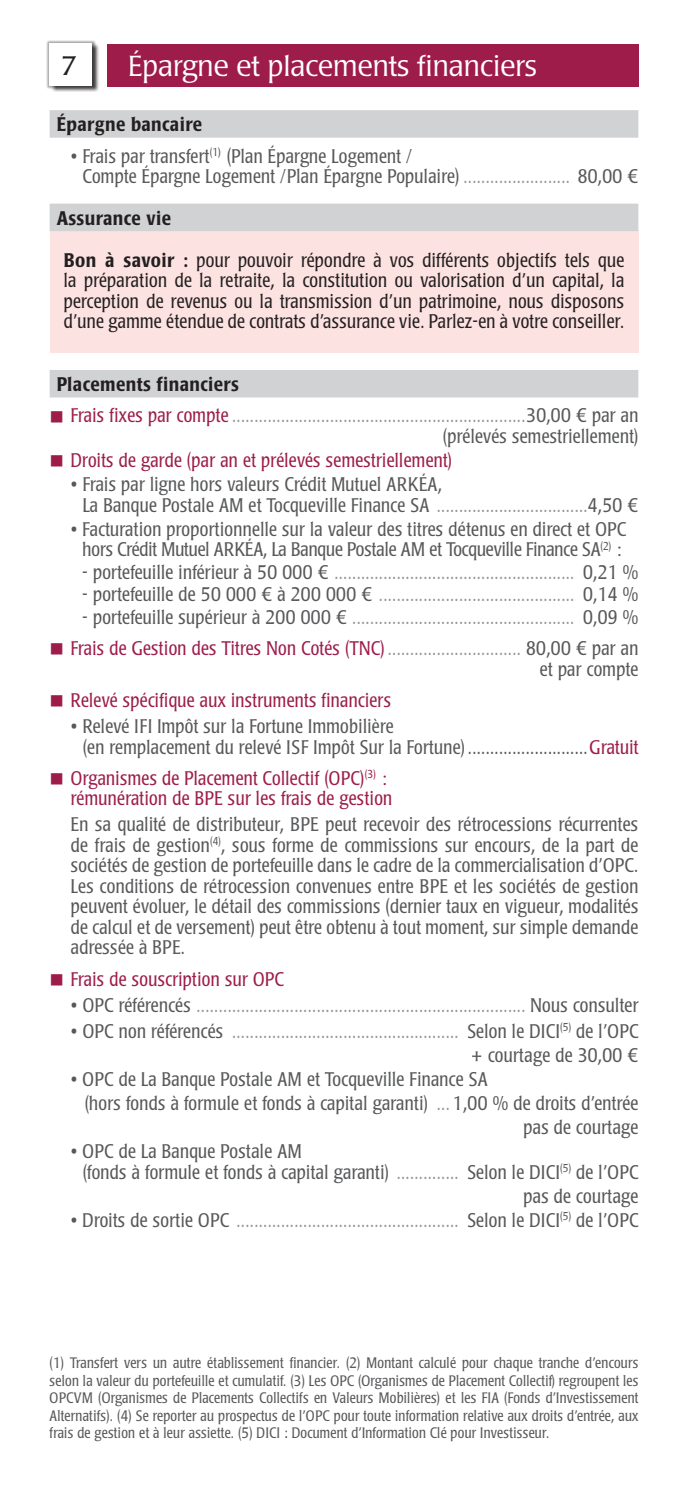
<style>
.page{position:relative;width:688px;height:1489px;background:#fff}
.page>*{position:absolute;margin:0;border:0;box-sizing:border-box;transform-origin:0 0}
.t1{font:300 28.75px "Poppl Laudatio";color:#fff}
.t2{font:300 26.5px "Poppl Laudatio";color:#231f20}
.t3{font:300 condensed 19.5px/20.5px "Poppl Laudatio";letter-spacing:.02em;color:#57585a}
.t4{font:300 condensed 19.5px/20.5px "Poppl Laudatio";letter-spacing:.02em;color:#939598;text-align:right}
.t5{font:300 condensed 19.5px/20.5px "Poppl Laudatio";letter-spacing:.02em;color:#9d1d4b;text-align:right}
.t6{font:300 condensed 19.5px/20.5px "Poppl Laudatio";letter-spacing:.02em;color:#231f20}
.t7{font:500 condensed 19.5px "Poppl Laudatio";letter-spacing:.02em;color:#231f20}
.t8{font:300 condensed 15px/17.5px "Poppl Laudatio";letter-spacing:.02em;color:#57585a;text-align:justify}
.s1{font-size:20px}
.s2{color:#939598}
.s3{font-weight:500}
.s4{color:#9e1c4a}
.s5{color:#9d1d4b}
.s6{color:#57585a}
.s7{font-stretch:normal}
</style>
<div class="page">
<div style="left:50px;top:230px;width:588px;height:123px;background:#fce2e1"></div>
<div style="left:50px;top:110px;width:588px;height:28px;background:#d1d2d4"></div>
<div style="left:50px;top:203px;width:588px;height:28px;background:#d1d2d4"></div>
<div style="left:50px;top:370px;width:588px;height:27px;background:#d1d2d4"></div>
<div style="left:51px;top:43px;width:48px;height:49px;background:#231f20;opacity:.76"></div>
<svg style="left:46px;top:40px;width:50px;height:50px"></svg>
<div style="left:50px;top:44px;width:42px;height:42px;background:#fff"></div>
<div style="left:107px;top:44px;width:531px;height:42px;background:#9e1c4a"></div>
<h2 class="t2" style="left:61px;top:50px;width:18px">7</h2>
<h1 class="t1" style="left:128px;top:50px;width:410px">Épargne et placements financiers</h1>
<p class="t7" style="left:57px;top:114px;width:147px">Épargne bancaire</p>
<p class="t3" style="left:83px;top:146px;width:557px;text-indent:-12px">• Frais par transfert<sup>(1</sup><sup>)</sup> <span class="s1">(</span>Plan Épargne Logement /<br>Compte Épargne Logement /Plan Épargne Populaire<span class="s1">)</span> <span class="s2">........................</span> 80,00 €</p>
<p class="t6" style="left:64px;top:197px;width:561px;line-height:41.8px;text-indent:-7px"><span class="s3">Assurance vie<br>Bon à savoir :</span> pour pouvoir répondre à vos différents objectifs tels que</p>
<p class="t6" style="left:64px;top:270px;width:561px;text-align:justify">la préparation de la retraite, la constitution ou valorisation d’un capital, la perception de revenus ou la transmission d’un patrimoine, nous disposons d’une gamme étendue de contrats d’assurance vie. Parlez-en à votre conseiller.</p>
<p class="t7" style="left:57px;top:373px;width:184px">Placements financiers</p>
<p class="t4" style="left:50px;top:405px;width:590px"><span class="s4">■</span> <span class="s5">Frais fixes par compte</span> ..................................................................<span class="s6">30,00 € par an (prélevés semestriellement)</span></p>
<p class="t5" style="left:50px;top:450px;width:404px"><span class="s4">■</span> Droits de garde (par an et prélevés semestriellement)</p>
<p class="t3" style="left:83px;top:474px;width:557px;text-indent:-12px">• Frais par ligne hors valeurs Crédit Mutuel ARKÉA,<br>La Banque Postale AM et Tocqueville Finance SA <span class="s2">..................................</span>4,50 €</p>
<p class="t3" style="left:71px;top:518px;width:556px;text-align:center">• Facturation proportionnelle sur la valeur des titres détenus en direct et OPC hors Crédit Mutuel ARKÉA, La Banque Postale AM et Tocqueville Finance SA<sup>(2)</sup> <span class="s7">:</span></p>
<p class="t4" style="left:82px;top:562px;width:557px"><span class="s6">- portefeuille inférieur à 50 000 €</span> ...................................................... <span class="s6">0,21 %</span></p>
<p class="t4" style="left:82px;top:584px;width:557px"><span class="s6">- portefeuille de 50 000 € à 200 000 €</span> ............................................ <span class="s6">0,14 %</span></p>
<p class="t4" style="left:82px;top:607px;width:557px"><span class="s6">- portefeuille supérieur à 200 000 €</span> .................................................. <span class="s6">0,09 %</span></p>
<p class="t5" style="left:50px;top:638px;width:590px"><span class="s4">■</span> Frais de Gestion des Titres Non Cotés (TNC) <span class="s2">..............................</span> <span class="s6">80,00 € par an et par compte</span></p>
<p class="t5" style="left:50px;top:690px;width:343px"><span class="s4">■</span> Relevé spécifique aux instruments financiers</p>
<p class="t3" style="left:83px;top:716px;width:557px;text-indent:-12px">• Relevé IFI Impôt sur la Fortune Immobilière<br>(en remplacement du relevé ISF Impôt Sur la Fortune) ...........................<span class="s5">Gratuit</span></p>
<p class="t5" style="left:50px;top:767px;width:344px"><span class="s4">■</span> Organismes de Placement Collectif (OPC)<sup>(3)</sup> <span class="s7">: </span>rémunération de BPE sur les frais de gestion</p>
<p class="t3" style="left:71px;top:814px;width:568px;text-align:justify">En sa qualité de distributeur, BPE peut recevoir des rétrocessions récurrentes de frais de gestion<sup>(4)</sup>, sous forme de commissions sur encours, de la part de sociétés de gestion de portefeuille dans le cadre de la commercialisation d’OPC.<br>Les conditions de rétrocession convenues entre BPE et les sociétés de gestion peuvent évoluer, le détail des commissions (dernier taux en vigueur, modalités de calcul et de versement) peut être obtenu à tout moment, sur simple demande adressée à BPE.</p>
<p class="t5" style="left:50px;top:968px;width:236px"><span class="s4">■</span> Frais de souscription sur OPC</p>
<p class="t4" style="left:71px;top:994px;width:568px"><span class="s6">• OPC référencés</span> .......................................................................... <span class="s6">Nous consulter</span></p>
<p class="t3" style="left:71px;top:1019px;width:568px;line-height:24px;text-align:right">• OPC non référencés <span class="s2">...................................................</span> Selon le DICI<sup>(5)</sup> de l’OPC + courtage de 30,00 €</p>
<p class="t3" style="left:71px;top:1069px;width:418px">• OPC de La Banque Postale AM et Tocqueville Finance SA</p>
<p class="t3" style="left:85px;top:1093px;width:555px">(hors fonds à formule et fonds à capital garanti) <span class="s2">...</span> 1,00 % de droits d’entrée</p>
<p class="t3" style="left:523px;top:1117px;width:116px">pas de courtage</p>
<p class="t3" style="left:83px;top:1141px;width:557px;text-indent:-12px">• OPC de La Banque Postale AM<br>(fonds à formule et fonds à capital garanti) <span class="s2">..............</span> Selon le DICI<sup>(5)</sup> de l’OPC</p>
<p class="t3" style="left:523px;top:1185px;width:116px">pas de courtage</p>
<p class="t4" style="left:71px;top:1209px;width:568px"><span class="s6">• Droits de sortie OPC</span> .................................................. <span class="s6">Selon le DICI</span><sup>(5)</sup> <span class="s6">de l’OPC</span></p>
<p class="t8" style="left:50px;top:1354px;width:590px">(1) Transfert vers un autre établissement financier. (2) Montant calculé pour chaque tranche d’encours selon la valeur du portefeuille et cumulatif. (3) Les OPC (Organismes de Placement Collectif) regroupent les OPCVM (Organismes de Placements Collectifs en Valeurs Mobilières) et les FIA (Fonds d’Investissement Alternatifs). (4) Se reporter au prospectus de l’OPC pour toute information relative aux droits d’entrée, aux frais de gestion et à leur assiette. (5) DICI : Document d’Information Clé pour Investisseur.</p>
</div>
